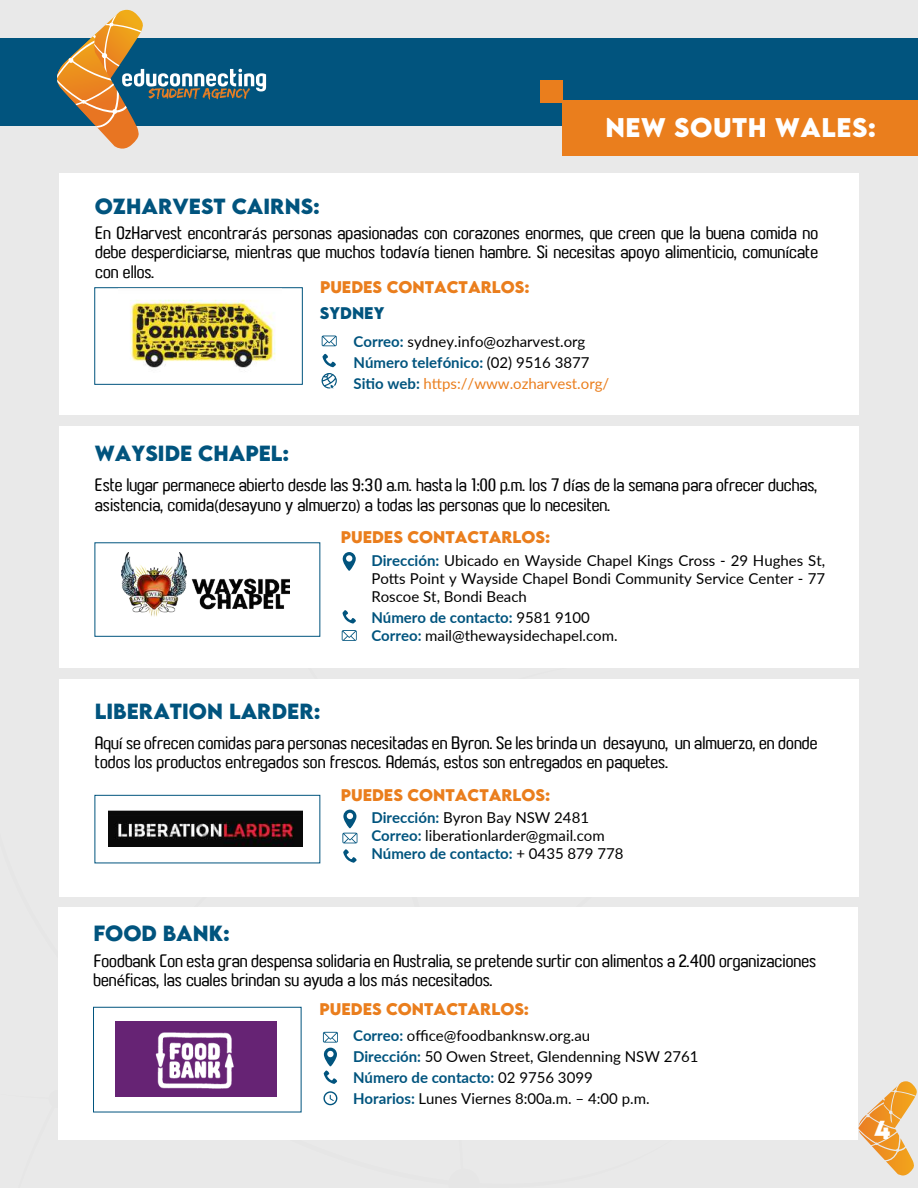
<style>
.page{position:relative;width:918px;height:1188px;background:#e9e9e9}
.page>*{position:absolute;margin:0;border:0;box-sizing:border-box;transform-origin:0 0}
.t1{font:700 24px "LEMONMILK";letter-spacing:.025em;color:#fff}
.t2{font:700 23.1px "LEMONMILK";color:#fff;scale:.96 1}
.t3{font:700 19.5px "LEMONMILK";color:#01547e}
.t4{font:500 16.5px/19.8px "Paragon";color:#000}
.t5{font:15px/18px "Lato";color:#000}
.t6{font:700 15px "LEMONMILK";color:#ea7e1d}
.t7{font:700 15px "LEMONMILK";color:#01547e}
.s1{font-family:"Myriad Pro";font-weight:400}
.s2{font-weight:700;color:#01547e}
.s3{color:#ea7e1d}
</style>
<div class="page">
<div style="left:0;top:38px;width:918px;height:87px;background:#01547e"></div>
<svg style="left:50px;top:10px;width:216px;height:139px"></svg>
<svg style="left:859px;top:1081px;width:58px;height:70px"></svg>
<div style="left:60px;top:426px;width:799px;height:242px;background:#fff"></div>
<div style="left:95px;top:542px;width:225px;height:95px;border:1px solid #01547e"></div>
<svg style="left:343px;top:610px;width:13px;height:14px"></svg>
<svg style="left:342px;top:630px;width:15px;height:11px"></svg>
<svg style="left:342px;top:552px;width:14px;height:19px"></svg>
<img style="left:122px;top:552px;width:168px;height:65px">
<div style="left:60px;top:679px;width:799px;height:218px;background:#fff"></div>
<div style="left:95px;top:795px;width:225px;height:68px;border:1px solid #01547e"></div>
<svg style="left:343px;top:849px;width:14px;height:14px"></svg>
<svg style="left:342px;top:809px;width:15px;height:34px"></svg>
<img style="left:109px;top:811px;width:194px;height:36px">
<div style="left:563px;top:100px;width:355px;height:55px;background:#ea7e1d"></div>
<div style="left:540px;top:81px;width:22px;height:22px;background:#ea7e1d"></div>
<div style="left:59px;top:173px;width:800px;height:242px;background:#fff"></div>
<svg style="left:322px;top:354px;width:14px;height:13px"></svg>
<svg style="left:322px;top:373px;width:15px;height:16px"></svg>
<svg style="left:322px;top:336px;width:15px;height:10px"></svg>
<div style="left:94px;top:287px;width:209px;height:98px;border:1px solid #01547e"></div>
<img style="left:119px;top:288px;width:162px;height:80px">
<div style="left:58px;top:907px;width:799px;height:233px;background:#fff"></div>
<svg style="left:323px;top:1032px;width:15px;height:52px"></svg>
<svg style="left:323px;top:1091px;width:14px;height:14px"></svg>
<div style="left:93px;top:1007px;width:208px;height:105px;border:1px solid #01547e"></div>
<img style="left:115px;top:1021px;width:161px;height:75px">
<p class="t3" style="left:95px;top:193px;width:227px">OZHARVEST CAIRNS:</p>
<h1 class="t1" style="left:605px;top:111px;width:272px">NEW SOUTH WALES:</h1>
<p class="t4" style="left:95px;top:224px;width:724px;text-align:justify">En OzHarvest encontrar<span class="s1">á</span>s personas apasionadas con corazones enormes, que creen que la buena comida no debe desperdiciarse, mientras que muchos todav<span class="s1">í</span>a tienen hambre. Si necesitas apoyo alimenticio, comun<span class="s1">í</span>cate con ellos.</p>
<p class="t7" style="left:320px;top:303px;width:66px">SYDNEY</p>
<p class="t6" style="left:320px;top:277px;width:211px">PUEDES CONTACTARLOS:</p>
<p class="t3" style="left:95px;top:440px;width:196px">WAYSiDE CHAPEL:</p>
<p class="t5" style="left:354px;top:330px;width:257px;line-height:21px"><span class="s2">Correo:</span> sydney.info@ozharvest.org<br><span class="s2">Número telefónico:</span> (02) 9516 3877<br><span class="s2">Sitio web:</span> <span class="s3">https://www.ozharvest.org/</span></p>
<p class="t4" style="left:95px;top:477px;width:724px">Este lugar permanece abierto desde las 9<span class="s1">:</span>30 a.m. hasta la 1<span class="s1">:</span>00 p.m. los 7 d<span class="s1">í</span>as de la semana para ofrecer duchas, asistencia, comida<span class="s1">(</span>desayuno y almuerzo<span class="s1">)</span> a todas las personas que lo necesiten.</p>
<p class="t6" style="left:341px;top:527px;width:211px">PUEDES CONTACTARLOS:</p>
<p class="t5" style="left:371px;top:551px;width:455px;text-align:justify"><span class="s2">Dirección:</span> Ubicado en Wayside Chapel Kings Cross - 29 Hughes St, Potts Point y Wayside Chapel Bondi Community Service Center - 77<br>Roscoe St, Bondi Beach</p>
<p class="t5" style="left:371px;top:608px;width:248px"><span class="s2">Número de contacto:</span> 9581 9100<br><span class="s2">Correo:</span> mail@thewaysidechapel.com.</p>
<p class="t3" style="left:95px;top:698px;width:227px">LiBERATiON LARDER:</p>
<p class="t4" style="left:95px;top:734px;width:724px">Aqu<span class="s1">í</span> se ofrecen comidas para personas necesitadas en Byron. Se les brinda un desayuno, un almuerzo, en donde todos los productos entregados son frescos. Adem<span class="s1">á</span>s, estos son entregados en paquetes.</p>
<p class="t3" style="left:94px;top:920px;width:138px">FOOD BANK:</p>
<p class="t6" style="left:341px;top:785px;width:211px">PUEDES CONTACTARLOS:</p>
<p class="t5" style="left:371px;top:808px;width:254px"><span class="s2">Dirección:</span> Byron Bay NSW 2481<br><span class="s2">Correo:</span> liberationlarder@gmail.com<br><span class="s2">Número de contacto:</span> + 0435 879 778</p>
<p class="t4" style="left:94px;top:952px;width:724px">Foodbank Con esta gran despensa solidaria en Australia, se pretende surtir con alimentos a 2.400 organizaciones ben<span class="s1">é</span>ficas, las cuales brindan su ayuda a los m<span class="s1">á</span>s necesitados.</p>
<p class="t6" style="left:320px;top:999px;width:211px">PUEDES CONTACTARLOS:</p>
<p class="t5" style="left:353px;top:1025px;width:347px;line-height:21px"><span class="s2">Correo:</span> office@foodbanknsw.org.au<br><span class="s2">Dirección:</span> 50 Owen Street, Glendenning NSW 2761<br><span class="s2">Número de contacto:</span> 02 9756 3099<br><span class="s2">Horarios:</span> Lunes Viernes 8:00a.m. – 4:00 p.m.</p>
<h2 class="t2" style="left:874px;top:1114px;width:18px">4</h2>
</div>
